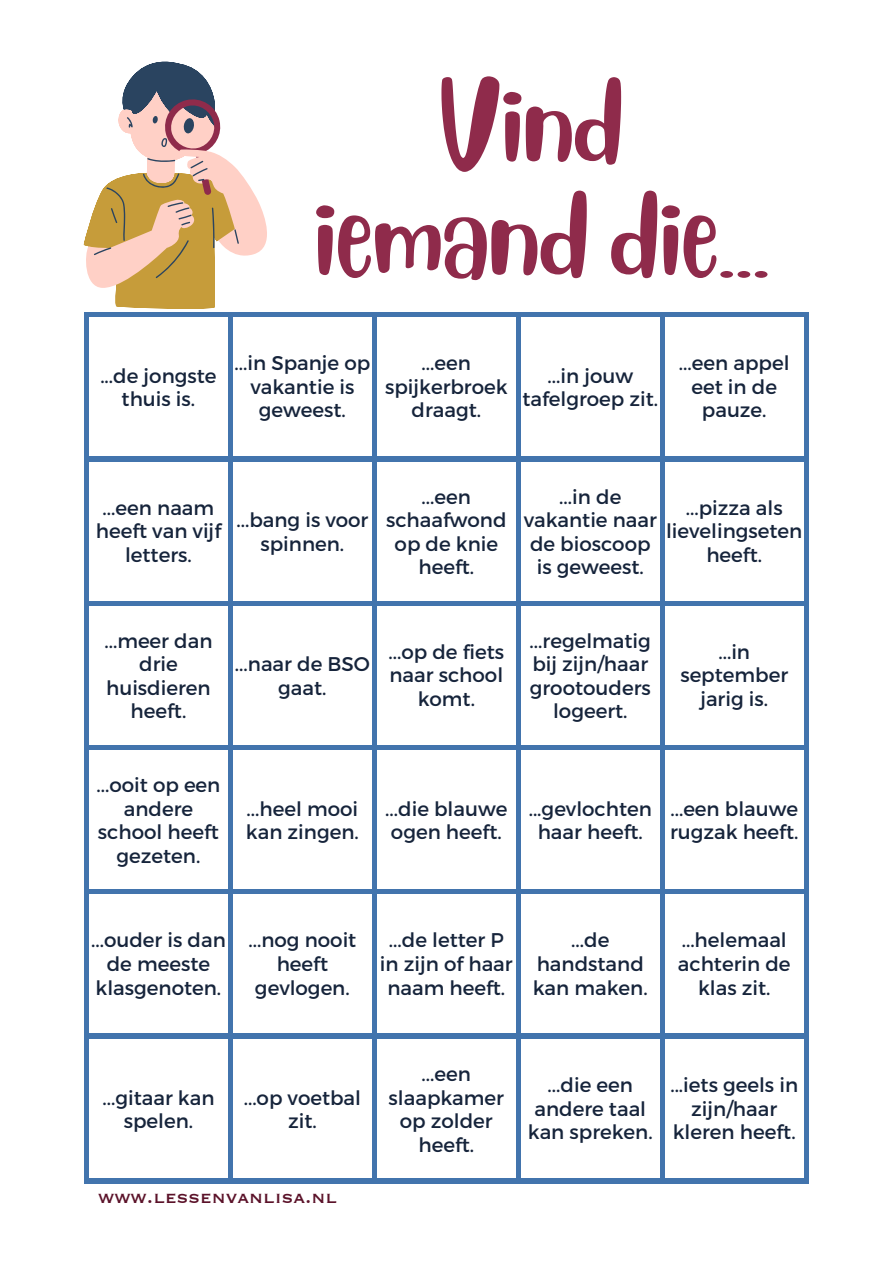
<style>
.page{position:relative;width:893px;height:1264px;background:#fff}
.page>*{position:absolute;margin:0;border:0;box-sizing:border-box;transform-origin:0 0}
.t1{font:81.3px "Blueberry";color:#8f2b4b}
.t2{font:21px "Copperplate Gothic LT Pro 31 BC";color:#5b1229}
.t3{font:19.8px/23.5px "Montserrat";color:#16243b;text-align:center}
</style>
<div class="page">
<div style="left:0;top:0;width:892px;height:1262px;background:#4274ad"></div>
<div style="left:89px;top:317px;width:138px;height:138px;background:#fff"></div>
<div style="left:233px;top:317px;width:138px;height:138px;background:#fff"></div>
<div style="left:377px;top:317px;width:138px;height:138px;background:#fff"></div>
<div style="left:521px;top:317px;width:138px;height:138px;background:#fff"></div>
<div style="left:665px;top:317px;width:138px;height:138px;background:#fff"></div>
<div style="left:89px;top:462px;width:138px;height:138px;background:#fff"></div>
<div style="left:233px;top:462px;width:138px;height:138px;background:#fff"></div>
<div style="left:377px;top:462px;width:138px;height:138px;background:#fff"></div>
<div style="left:521px;top:462px;width:138px;height:138px;background:#fff"></div>
<div style="left:665px;top:462px;width:138px;height:138px;background:#fff"></div>
<div style="left:89px;top:606px;width:138px;height:138px;background:#fff"></div>
<div style="left:233px;top:606px;width:138px;height:138px;background:#fff"></div>
<div style="left:377px;top:606px;width:138px;height:138px;background:#fff"></div>
<div style="left:521px;top:606px;width:138px;height:138px;background:#fff"></div>
<div style="left:665px;top:606px;width:138px;height:138px;background:#fff"></div>
<div style="left:89px;top:750px;width:138px;height:139px;background:#fff"></div>
<div style="left:233px;top:750px;width:138px;height:139px;background:#fff"></div>
<div style="left:377px;top:750px;width:138px;height:139px;background:#fff"></div>
<div style="left:521px;top:750px;width:138px;height:139px;background:#fff"></div>
<div style="left:665px;top:750px;width:138px;height:139px;background:#fff"></div>
<div style="left:89px;top:894px;width:138px;height:138px;background:#fff"></div>
<div style="left:233px;top:894px;width:138px;height:138px;background:#fff"></div>
<div style="left:377px;top:894px;width:138px;height:138px;background:#fff"></div>
<div style="left:521px;top:894px;width:138px;height:138px;background:#fff"></div>
<div style="left:665px;top:894px;width:138px;height:138px;background:#fff"></div>
<div style="left:89px;top:1039px;width:138px;height:138px;background:#fff"></div>
<div style="left:233px;top:1039px;width:138px;height:138px;background:#fff"></div>
<div style="left:377px;top:1039px;width:138px;height:138px;background:#fff"></div>
<div style="left:521px;top:1039px;width:138px;height:138px;background:#fff"></div>
<div style="left:665px;top:1039px;width:138px;height:138px;background:#fff"></div>
<div style="left:0;top:0;width:892px;height:312px;background:#fff"></div>
<div style="left:0;top:1184px;width:892px;height:78px;background:#fff"></div>
<div style="left:809px;top:289px;width:83px;height:927px;background:#fff"></div>
<div style="left:0;top:280px;width:84px;height:928px;background:#fff"></div>
<svg style="left:84px;top:61px;width:183px;height:248px"></svg>
<p class="t1" style="left:440px;top:65px;width:185px">Vind</p>
<p class="t1" style="left:314px;top:178px;width:457px">iemand die...</p>
<p class="t3" style="left:100px;top:363px;width:118px">...de jongste thuis is.</p>
<p class="t3" style="left:234px;top:350px;width:137px">...in Spanje op vakantie is geweest.</p>
<p class="t3" style="left:385px;top:350px;width:124px">...een spijkerbroek draagt.</p>
<p class="t3" style="left:522px;top:363px;width:137px">...in jouw tafelgroep zit.</p>
<p class="t3" style="left:679px;top:350px;width:112px">...een appel eet in de pauze.</p>
<p class="t3" style="left:96px;top:495px;width:127px">...een naam heeft van vijf letters.</p>
<p class="t3" style="left:236px;top:507px;width:133px">...bang is voor spinnen.</p>
<p class="t3" style="left:386px;top:484px;width:122px">...een schaafwond op de knie heeft.</p>
<p class="t3" style="left:523px;top:484px;width:135px">...in de vakantie naar de bioscoop is geweest.</p>
<p class="t3" style="left:666px;top:495px;width:138px">...pizza als lievelingseten heeft.</p>
<p class="t3" style="left:104px;top:627px;width:110px">...meer dan drie huisdieren heeft.</p>
<p class="t3" style="left:235px;top:651px;width:136px">...naar de BSO gaat.</p>
<p class="t3" style="left:388px;top:639px;width:117px">...op de fiets naar school komt.</p>
<p class="t3" style="left:529px;top:627px;width:123px">...regelmatig bij zijn/haar grootouders logeert.</p>
<p class="t3" style="left:680px;top:639px;width:109px">...in september jarig is.</p>
<p class="t3" style="left:96px;top:772px;width:125px">...ooit op een andere school heeft gezeten.</p>
<p class="t3" style="left:246px;top:796px;width:114px;text-align:left">...heel mooi kan zingen.</p>
<p class="t3" style="left:385px;top:796px;width:124px;text-align:left">...die blauwe ogen heeft.</p>
<p class="t3" style="left:528px;top:796px;width:125px">...gevlochten haar heeft.</p>
<p class="t3" style="left:670px;top:796px;width:130px;text-align:left">...een blauwe rugzak heeft.</p>
<p class="t3" style="left:91px;top:927px;width:136px">...ouder is dan de meeste klasgenoten.</p>
<p class="t3" style="left:248px;top:927px;width:109px">...nog nooit heeft gevlogen.</p>
<p class="t3" style="left:380px;top:927px;width:134px">...de letter P in zijn of haar naam heeft.</p>
<p class="t3" style="left:533px;top:927px;width:116px">...de handstand kan maken.</p>
<p class="t3" style="left:678px;top:927px;width:114px">...helemaal achterin de klas zit.</p>
<p class="t3" style="left:102px;top:1084px;width:113px">...gitaar kan spelen.</p>
<p class="t3" style="left:244px;top:1084px;width:119px">...op voetbal zit.</p>
<p class="t2" style="left:98px;top:1187px;width:240px">www.lessenvanlisa.nl</p>
<p class="t3" style="left:388px;top:1061px;width:117px">...een slaapkamer op zolder heeft.</p>
<p class="t3" style="left:528px;top:1072px;width:126px">...die een andere taal kan spreken.</p>
<p class="t3" style="left:670px;top:1072px;width:129px">...iets geels in zijn/haar kleren heeft.</p>
</div>
